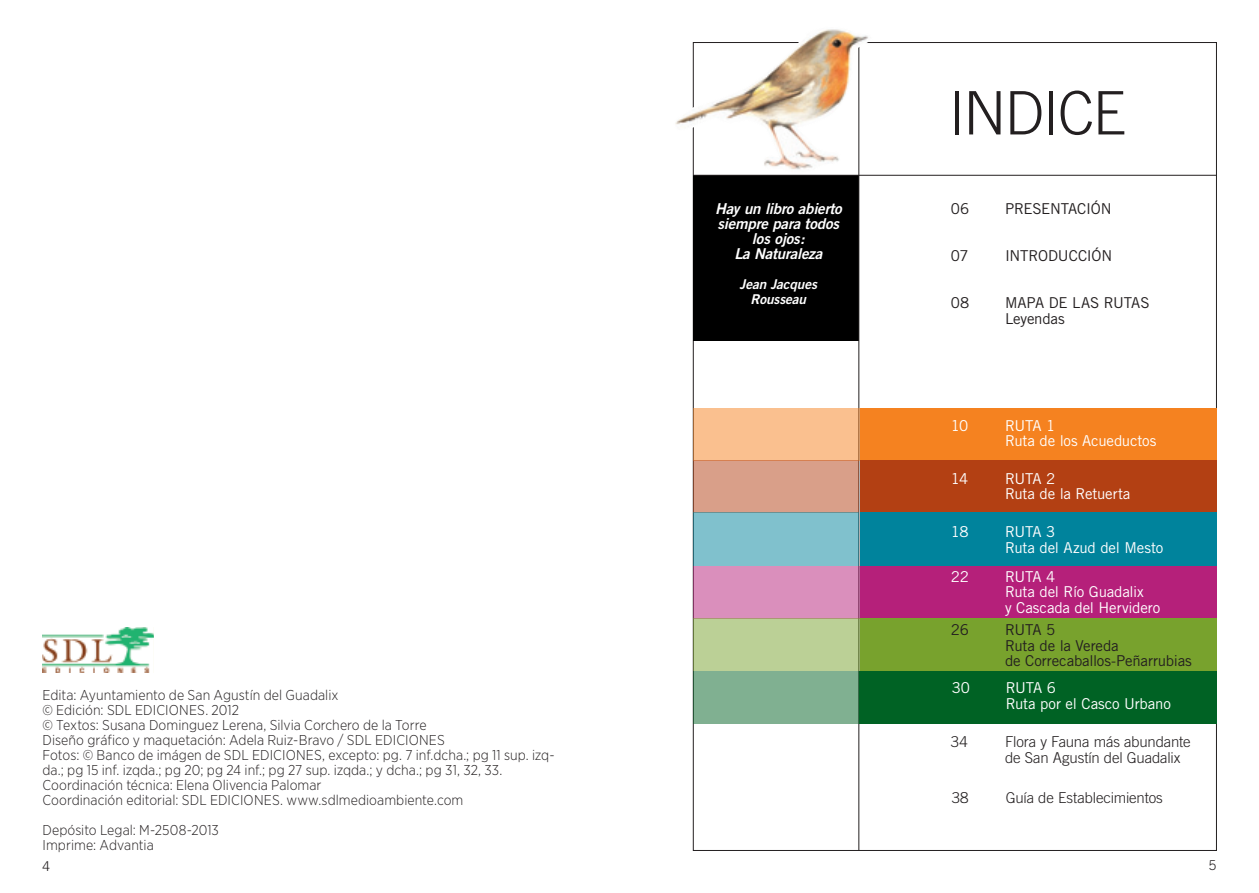
<style>
.page{position:relative;width:1259px;height:893px;background:#fff}
.page>*{position:absolute;margin:0;border:0;box-sizing:border-box;transform-origin:0 0}
.texto_gral{font:300 60px "Trade Gothic";letter-spacing:-.03em;color:#231f20}
.texto_gral-2{font:15px/15.8px "Trade Gothic";letter-spacing:-.01em;color:#fff}
.texto_gral-3{font:15px "Trade Gothic";letter-spacing:-.01em;color:#231f20}
.texto_gral-4{font:300 15px "Trade Gothic";letter-spacing:-.01em;color:#231f20}
.texto_gral-5{font:italic 15px/15px "Trade Gothic Bold Two";letter-spacing:-.01em;color:#fff;text-align:center}
.texto_gral-6{font:300 14.25px/15px "Gotham Narrow";letter-spacing:.005em;color:#231f20}
.texto_gral-7{font:italic 13.5px/15px "Trade Gothic Bold Two";letter-spacing:-.005em;color:#fff;text-align:center}
.t1{font:300 13.5px "Trade Gothic LT Std";color:#231f20}
</style>
<div class="page">
<div style="left:693px;top:175px;width:165px;height:166px;background:#000"></div>
<hr style="left:693px;top:175px;width:523px;height:1px;background:#231f20">
<hr style="left:858px;top:43px;width:1px;height:807px;background:#231f20">
<div style="left:859px;top:409px;width:357px;height:52px;background:#f58220"></div>
<div style="left:859px;top:460px;width:357px;height:53px;background:#b34013"></div>
<div style="left:859px;top:513px;width:357px;height:53px;background:#00839c"></div>
<div style="left:859px;top:566px;width:357px;height:52px;background:#b5207a"></div>
<div style="left:859px;top:618px;width:357px;height:53px;background:#78a22d"></div>
<div style="left:859px;top:671px;width:357px;height:53px;background:#006224"></div>
<div style="left:693px;top:408px;width:166px;height:52px;background:#fac08f"></div>
<div style="left:693px;top:460px;width:166px;height:53px;background:#d99f89"></div>
<div style="left:693px;top:513px;width:166px;height:53px;background:#80c1cd"></div>
<div style="left:693px;top:566px;width:166px;height:52px;background:#da8fbc"></div>
<div style="left:693px;top:618px;width:166px;height:53px;background:#bbd096"></div>
<div style="left:693px;top:671px;width:166px;height:53px;background:#80b091"></div>
<svg style="left:675px;top:29px;width:199px;height:146px"></svg>
<img style="left:43px;top:628px;width:111px;height:44px">
<p class="texto_gral-6" style="left:43px;top:687px;width:297px">Edita: Ayuntamiento de San Agustín del Guadalix</p>
<p class="texto_gral-6" style="left:43px;top:702px;width:198px">© Edición: SDL EDICIONES. 2012</p>
<p class="texto_gral-6" style="left:43px;top:717px;width:386px">© Textos: Susana Dominguez Lerena, Silvia Corchero de la Torre</p>
<p class="texto_gral-6" style="left:43px;top:732px;width:404px">Diseño gráfico y maquetación: Adela Ruiz-Bravo / SDL EDICIONES</p>
<p class="texto_gral-6" style="left:43px;top:747px;width:514px">Fotos: © Banco de imágen de SDL EDICIONES, excepto: pg. 7 inf.dcha.; pg 11 sup. izq&shy;da.; pg 15 inf. izqda.; pg 20; pg 24 inf.; pg 27 sup. izqda.; y dcha.; pg 31, 32, 33.</p>
<p class="texto_gral-6" style="left:43px;top:777px;width:280px">Coordinación técnica: Elena Olivencia Palomar</p>
<p class="texto_gral-6" style="left:43px;top:792px;width:422px">Coordinación editorial: SDL EDICIONES. www.sdlmedioambiente.com</p>
<p class="texto_gral-6" style="left:43px;top:822px;width:178px">Depósito Legal: M-2508-2013</p>
<p class="texto_gral-6" style="left:43px;top:837px;width:113px">Imprime: Advantia</p>
<p class="texto_gral-5" style="left:715px;top:201px;width:128px">Hay un libro abierto siempre para todos los ojos:</p>
<p class="texto_gral-5" style="left:734px;top:246px;width:89px">La Naturaleza</p>
<p class="texto_gral-7" style="left:739px;top:277px;width:79px">Jean Jacques<br>Rousseau</p>
<p class="texto_gral" style="left:949px;top:78px;width:178px">INDICE</p>
<p class="texto_gral-3" style="left:951px;top:199px;width:20px">06</p>
<p class="texto_gral-3" style="left:1005px;top:199px;width:108px">PRESENTACIÓN</p>
<p class="texto_gral-3" style="left:951px;top:246px;width:19px">07</p>
<p class="texto_gral-3" style="left:1005px;top:246px;width:109px">INTRODUCCIÓN</p>
<p class="texto_gral-3" style="left:951px;top:294px;width:20px">08</p>
<p class="texto_gral-3" style="left:1005px;top:294px;width:146px">MAPA DE LAS RUTAS</p>
<p class="texto_gral-3" style="left:1005px;top:309px;width:61px">Leyendas</p>
<p class="texto_gral-2" style="left:951px;top:417px;width:19px">10</p>
<p class="texto_gral-2" style="left:1005px;top:417px;width:52px">RUTA 1</p>
<p class="texto_gral-2" style="left:1005px;top:433px;width:153px">Ruta de los Acueductos</p>
<p class="texto_gral-2" style="left:951px;top:470px;width:19px">14</p>
<p class="texto_gral-2" style="left:1005px;top:470px;width:52px">RUTA 2</p>
<p class="texto_gral-2" style="left:1005px;top:486px;width:127px">Ruta de la Retuerta</p>
<p class="texto_gral-2" style="left:951px;top:523px;width:19px">18</p>
<p class="texto_gral-2" style="left:1005px;top:523px;width:52px">RUTA 3</p>
<p class="texto_gral-2" style="left:1005px;top:539px;width:160px">Ruta del Azud del Mesto</p>
<p class="texto_gral-2" style="left:951px;top:568px;width:20px">22</p>
<p class="texto_gral-2" style="left:1005px;top:568px;width:52px">RUTA 4</p>
<p class="texto_gral-2" style="left:1005px;top:584px;width:157px">Ruta del Río Guadalix<br>y Cascada del Hervidero</p>
<p class="texto_gral-3" style="left:951px;top:620px;width:20px">26</p>
<p class="texto_gral-3" style="left:1005px;top:620px;width:52px">RUTA 5</p>
<p class="texto_gral-3" style="left:1005px;top:636px;width:115px">Ruta de la Vereda</p>
<p class="texto_gral-3" style="left:1005px;top:652px;width:188px">de Correcaballos-Peñarrubias</p>
<p class="texto_gral-2" style="left:951px;top:680px;width:20px">30</p>
<p class="texto_gral-2" style="left:1005px;top:680px;width:52px">RUTA 6</p>
<p class="texto_gral-2" style="left:1005px;top:695px;width:167px">Ruta por el Casco Urbano</p>
<p class="texto_gral-4" style="left:951px;top:733px;width:18px">34</p>
<p class="texto_gral-4" style="left:1005px;top:733px;width:187px">Flora y Fauna más abundante</p>
<p class="texto_gral-4" style="left:1005px;top:749px;width:177px">de San Agustín del Guadalix</p>
<p class="texto_gral-4" style="left:951px;top:788px;width:18px">38</p>
<p class="texto_gral-4" style="left:1005px;top:788px;width:159px">Guía de Establecimientos</p>
<p class="t1" style="left:43px;top:858px;width:9px">4</p>
<p class="t1" style="left:1209px;top:857px;width:9px">5</p>
</div>
